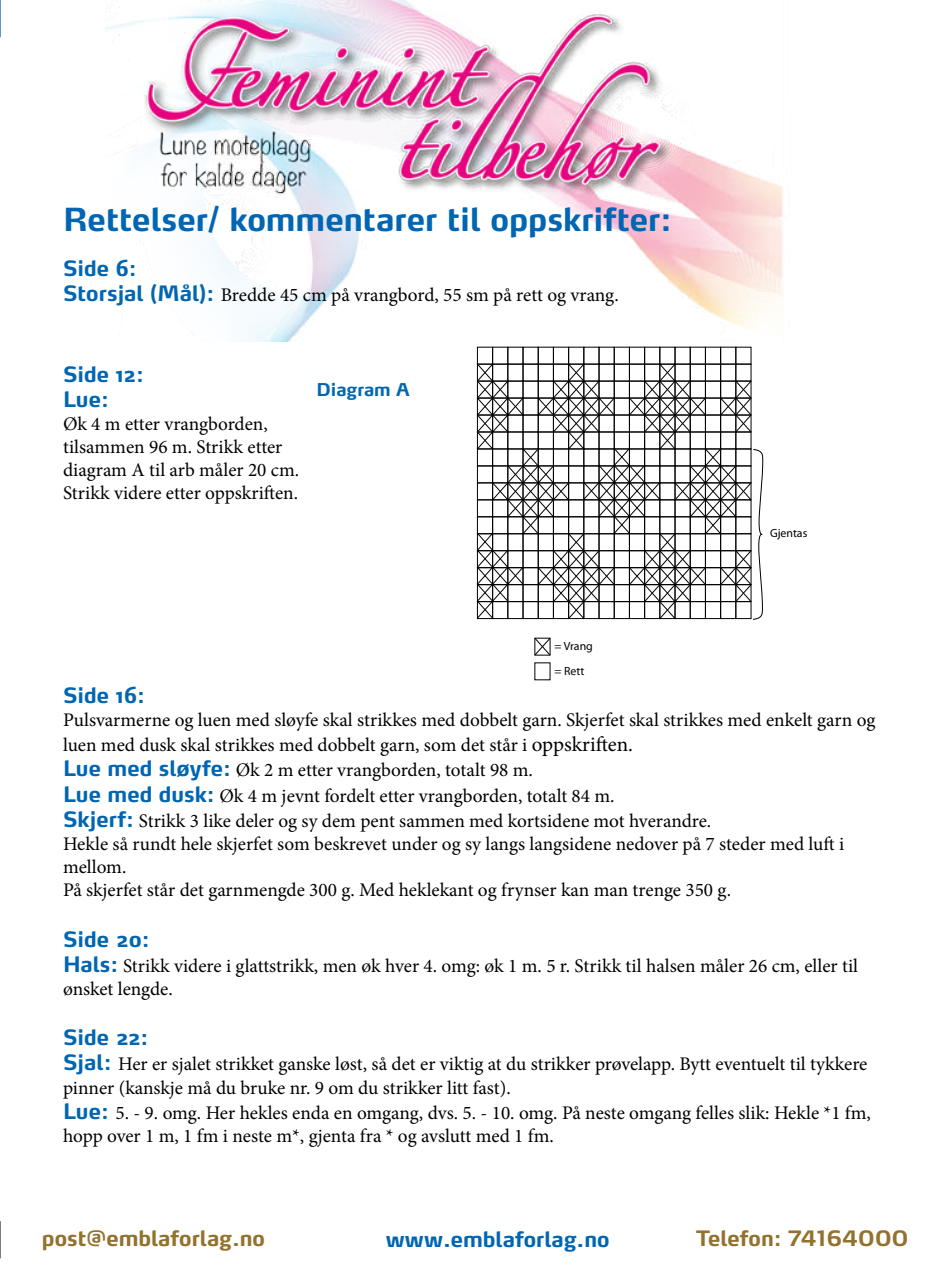
<style>
.page{position:relative;width:943px;height:1265px;background:#fff}
.page>*{position:absolute;margin:0;border:0;box-sizing:border-box;transform-origin:0 0}
.t1{font:700 31.5px "Max LF";color:#0066b3}
.t2{font:700 21px/25.2px "Max";color:#0066b3}
.t3{font:700 21px "Max LF";color:#92722d}
.t4{font:700 21px "Max LF";color:#0066b3}
.t5{font:19.25px/23.1px "Minion Pro";color:#000}
.t6{font:700 17.5px "Max";color:#0066b3}
.t7{font:11.9px/25px "Myriad Pro";color:#000}
.s1{font-family:"Max";font-weight:700;font-size:21px;color:#0066b3}
.s2{font-size:21px}
</style>
<div class="page">
<img style="left:106px;top:0;width:677px;height:341px">
<div style="left:477px;top:347px;width:16px;height:18px;border:1px solid #000"></div>
<div style="left:492px;top:347px;width:16px;height:18px;border:1px solid #000"></div>
<div style="left:507px;top:347px;width:16px;height:18px;border:1px solid #000"></div>
<div style="left:522px;top:347px;width:16px;height:18px;border:1px solid #000"></div>
<div style="left:537px;top:347px;width:17px;height:18px;border:1px solid #000"></div>
<div style="left:553px;top:347px;width:16px;height:18px;border:1px solid #000"></div>
<div style="left:568px;top:347px;width:16px;height:18px;border:1px solid #000"></div>
<div style="left:583px;top:347px;width:16px;height:18px;border:1px solid #000"></div>
<div style="left:598px;top:347px;width:16px;height:18px;border:1px solid #000"></div>
<div style="left:613px;top:347px;width:17px;height:18px;border:1px solid #000"></div>
<div style="left:629px;top:347px;width:16px;height:18px;border:1px solid #000"></div>
<div style="left:644px;top:347px;width:16px;height:18px;border:1px solid #000"></div>
<div style="left:659px;top:347px;width:16px;height:18px;border:1px solid #000"></div>
<div style="left:674px;top:347px;width:16px;height:18px;border:1px solid #000"></div>
<div style="left:689px;top:347px;width:17px;height:18px;border:1px solid #000"></div>
<div style="left:705px;top:347px;width:16px;height:18px;border:1px solid #000"></div>
<div style="left:720px;top:347px;width:16px;height:18px;border:1px solid #000"></div>
<div style="left:735px;top:347px;width:16px;height:18px;border:1px solid #000"></div>
<svg style="left:476px;top:363px;width:288px;height:257px"></svg>
<svg style="left:534px;top:637px;width:17px;height:19px"></svg>
<hr style="left:0;top:0;width:1px;height:37px;background:#0066b3">
<hr style="left:0;top:1221px;width:1px;height:37px;background:#000">
<h1 class="t1" style="left:63px;top:199px;width:610px">Rettelser/ kommentarer til oppskrifter:</h1>
<p class="t2" style="left:63px;top:255px;width:75px">Side 6:</p>
<p class="t5" style="left:63px;top:283px;width:557px"><span class="s1">Storsjal (Mål):</span> Bredde 45 cm på vrangbord, 55 sm på rett og vrang.</p>
<p class="t2" style="left:63px;top:361px;width:82px">Side 12:<br>Lue:</p>
<p class="t5" style="left:63px;top:412px;width:238px">Øk 4 m etter vrangborden, tilsammen 96 m. Strikk etter diagram A til arb måler 20 cm.<br>Strikk videre etter oppskriften.</p>
<p class="t6" style="left:316px;top:379px;width:95px">Diagram A</p>
<p class="t7" style="left:554px;top:633px;width:40px">= Vrang = Rett</p>
<p class="t7" style="left:770px;top:520px;width:39px">Gjentas</p>
<p class="t2" style="left:63px;top:682px;width:83px">Side 16:</p>
<p class="t5" style="left:63px;top:707px;width:814px;line-height:25.2px">Pulsvarmerne og luen med sløyfe skal strikkes med dobbelt garn. Skjerfet skal strikkes med enkelt garn og luen med dusk skal strikkes med dobbelt garn, som det står i <span class="s2">oppskriften.<br></span><span class="s1">Lue med sløyfe:</span> Øk 2 m etter vrangborden, totalt 98 m.<br><span class="s1">Lue med dusk:</span> Øk 4 m jevnt fordelt etter vrangborden, totalt 84 m.<br><span class="s1">Skjerf:</span> Strikk 3 like deler og sy dem pent sammen med kortsidene mot hverandre.</p>
<p class="t5" style="left:63px;top:832px;width:782px">Hekle så rundt hele skjerfet som beskrevet under og sy langs langsidene nedover på 7 steder med luft i mellom.<br>På skjerfet står det garnmengde 300 g. Med heklekant og frynser kan man trenge 350 g.</p>
<p class="t2" style="left:63px;top:926px;width:88px">Side 20:</p>
<p class="t5" style="left:63px;top:954px;width:796px"><span class="s1">Hals:</span> Strikk videre i glattstrikk, men øk hver 4. omg: øk 1 m. 5 r. Strikk til halsen måler 26 cm, eller til ønsket lengde.</p>
<p class="t2" style="left:63px;top:1025px;width:87px">Side 22:</p>
<p class="t5" style="left:63px;top:1053px;width:806px"><span class="s1">Sjal:</span> Her er sjalet strikket ganske løst, så det er viktig at du strikker prøvelapp. Bytt eventuelt til tykkere pinner (kanskje må du bruke nr. 9 om du strikker litt fast).</p>
<p class="t5" style="left:63px;top:1101px;width:809px"><span class="s1">Lue:</span> 5. - 9. omg. Her hekles enda en omgang, dvs. 5. - 10. omg. På neste omgang felles slik: Hekle *1 fm, hopp over 1 m, 1 fm i neste m*, gjenta fra * og avslutt med 1 fm.</p>
<p class="t3" style="left:42px;top:1225px;width:225px">post@emblaforlag.no</p>
<p class="t4" style="left:386px;top:1226px;width:225px">www.emblaforlag.no</p>
<p class="t3" style="left:696px;top:1225px;width:214px">Telefon: 74164000</p>
</div>
